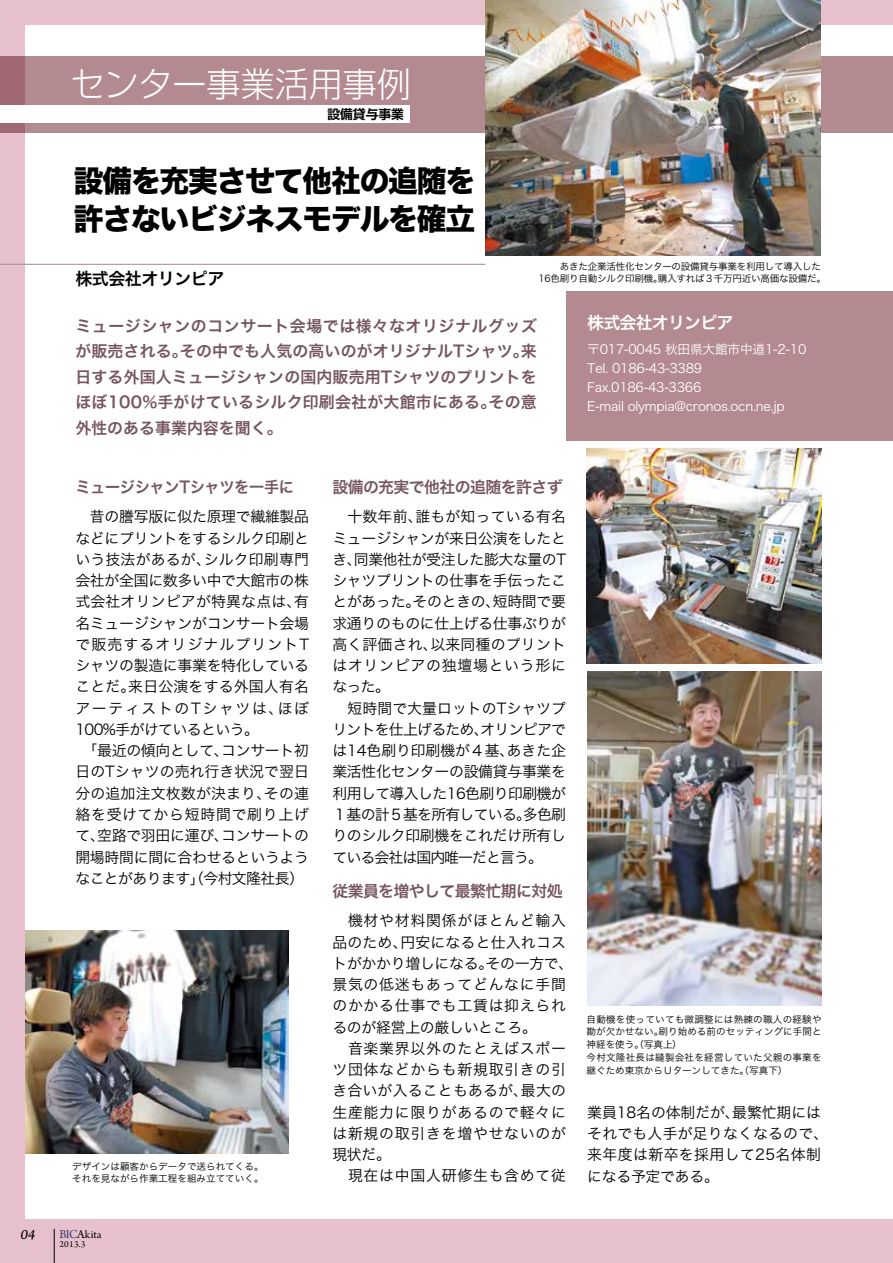
<style>
.page{position:relative;width:893px;height:1263px;background:#e6c1cd}
.page>*{position:absolute;margin:0;border:0;box-sizing:border-box;transform-origin:0 0}
.t1{font:300 34.05px "Shin Go";color:#fff}
.t2{font:29.7px/38.2px "Hira Kaku Std N W8";letter-spacing:-.04em;color:#000}
.t3{font:16.95px "Hira Kaku Pro N W6";letter-spacing:-.03em;color:#000}
.t4{font:16.95px "Hira Kaku Pro N W6";letter-spacing:-.05em;color:#fff}
.t5{font:15.9px/25.5px "Hira Kaku Pro N W6";letter-spacing:-.02em;color:#76565e;text-align:justify}
.t6{font:15.9px "Hira Kaku Pro N W6";letter-spacing:-.04em;color:#76565e}
.t7{font:15.9px "Hira Kaku Pro N W6";letter-spacing:-.02em;color:#76565e;scale:.95 1}
.t8{font:14.85px/21.3px "Hira Kaku Pro N W3";letter-spacing:.015em;color:#000;text-align:justify}
.t9{font:14.85px/21.3px "Hira Kaku Pro N W3";letter-spacing:-.02em;color:#000}
.t10{font:14.85px/21.3px "Hira Kaku Pro N W3";letter-spacing:.05em;color:#000}
.t11{font:14.85px "Arno Pro Italic Caption";color:#000}
.t12{font:12.75px/19.2px "Hira Kaku Pro N W3";letter-spacing:-.02em;color:#fff}
.t13{font:700 12.75px "Shin Go De";color:#000}
.t14{font:11.55px "Arno Pro Subhead";color:#000;scale:1.05 1}
.t15{font:9.6px/12.8px "Hira Kaku Pro N W3";letter-spacing:.025em;color:#000}
.t16{font:9.6px/12.8px "Hira Kaku Pro N W3";letter-spacing:-.025em;color:#000}
.t17{font:9.6px/12.8px "Hira Kaku Pro N W3";color:#000}
.t18{font:9.6px "Arno Pro Subhead";color:#000;scale:1.05 1}
.s1{font-size:12.75px;color:#37386b}
.s2{font-size:12.75px}
</style>
<div class="page">
<div style="left:26px;top:26px;width:867px;height:1193px;background:#fff"></div>
<div style="left:0;top:56px;width:893px;height:76px;background:#b28a8f"></div>
<div style="left:566px;top:291px;width:327px;height:150px;background:#b28a8f"></div>
<div style="left:0;top:105px;width:409px;height:17px;background:#fff"></div>
<img style="left:485px;top:0;width:336px;height:256px">
<hr style="left:0;top:264px;width:485px;height:1px;background:#a88787">
<img style="left:587px;top:671px;width:235px;height:334px">
<img style="left:587px;top:448px;width:235px;height:215px">
<img style="left:26px;top:930px;width:262px;height:223px">
<hr style="left:54px;top:1229px;width:1px;height:34px;background:#000">
<h1 class="t1" style="left:71px;top:62px;width:342px">センター事業活用事例</h1>
<p class="t13" style="left:327px;top:106px;width:78px">設備貸与事業</p>
<h2 class="t2" style="left:74px;top:163px;width:403px">設備を充実させて他社の追随を許さないビジネスモデルを確立</h2>
<p class="t3" style="left:75px;top:263px;width:150px">株式会社オリンピア</p>
<p class="t16" style="left:538px;top:259px;width:289px;text-indent:21px">あきた企業活性化センターの設備貸与事業を利用して導入した<br>16色刷り自動シルク印刷機。購入すれば３千万円近い高価な設備だ。</p>
<p class="t5" style="left:75px;top:312px;width:463px">ミュージシャンのコンサート会場では様々なオリジナルグッズが販売される。その中でも人気の高いのがオリジナルTシャツ。来日する外国人ミュージシャンの国内販売用Tシャツのプリントをほぼ100%手がけているシルク印刷会社が大館市にある。その意外性のある事業内容を聞く。</p>
<p class="t7" style="left:75px;top:473px;width:232px">ミュージシャンTシャツを一手に</p>
<p class="t9" style="left:75px;top:505px;width:235px">　昔の謄写版に似た原理で繊維製品などにプリントをするシルク印刷という技法があるが、シルク印刷専門会社が全国に数多い中で大館市の株式会社オリンピアが特異な点は、有名ミュージシャンがコンサート会場で販売するオリジナルプリントTシャツの製造に事業を特化していることだ。来日公演をする外国人有名アーティストのTシャツは、ほぼ<br>100%手がけているという。<br>　「最近の傾向として、コンサート初日のTシャツの売れ行き状況で翌日分の追加注文枚数が決まり、その連絡を受けてから短時間で刷り上げて、空路で羽田に運び、コンサートの開場時間に間に合わせるというようなことがあります」（今村文隆社長）</p>
<p class="t17" style="left:72px;top:1159px;width:193px">デザインは顧客からデータで送られてくる。それを見ながら作業工程を組み立てていく。</p>
<p class="t11" style="left:20px;top:1225px;width:16px">04</p>
<p class="t14" style="left:59px;top:1228px;width:42px"><span class="s1">BIC</span><span class="s2">A</span>kita</p>
<p class="t18" style="left:59px;top:1239px;width:26px">2013.3</p>
<p class="t6" style="left:332px;top:473px;width:232px">設備の充実で他社の追随を許さず</p>
<p class="t8" style="left:332px;top:505px;width:235px">　十数年前、誰もが知っている有名ミュージシャンが来日公演をしたとき、同業他社が受注した膨大な量のTシャツプリントの仕事を手伝ったことがあった。そのときの、短時間で要求通りのものに仕上げる仕事ぶりが高く評価され、以来同種のプリントはオリンピアの独壇場という形になった。</p>
<p class="t8" style="left:332px;top:696px;width:235px;text-indent:15px">短時間で大量ロットのTシャツプリントを仕上げるため、オリンピアでは14色刷り印刷機が４基、あきた企業活性化センターの設備貸与事業を利用して導入した16色刷り印刷機が１基の計５基を所有している。多色刷りのシルク印刷機をこれだけ所有している会社は国内唯一だと言う。</p>
<p class="t6" style="left:332px;top:877px;width:232px">従業員を増やして最繁忙期に対処</p>
<p class="t10" style="left:332px;top:909px;width:243px">　機材や材料関係がほとんど輸入品のため、円安になると仕入れコストがかかり増しになる。その一方で、景気の低迷もあってどんなに手間のかかる仕事でも工賃は抑えられるのが経営上の厳しいところ。<br>　音楽業界以外のたとえばスポーツ団体などからも新規取引きの引き合いが入ることもあるが、最大の生産能力に限りがあるので軽々には新規の取引きを増やせないのが現状だ。<br>　現在は中国人研修生も含めて従</p>
<p class="t4" style="left:587px;top:307px;width:148px">株式会社オリンピア</p>
<p class="t12" style="left:587px;top:339px;width:221px">〒017-0045 秋田県大館市中道1-2-10<br>Tel. 0186-43-3389<br>Fax.0186-43-3366<br>E-mail olympia@cronos.ocn.ne.jp</p>
<p class="t15" style="left:587px;top:1012px;width:237px">自動機を使っていても微調整には熟練の職人の経験や勘が欠かせない。刷り始める前のセッティングに手間と神経を使う。（写真上）<br>今村文隆社長は縫製会社を経営していた父親の事業を継ぐため東京からＵターンしてきた。（写真下）</p>
<p class="t8" style="left:587px;top:1100px;width:243px;text-align:left">業員18名の体制だが、最繁忙期にはそれでも人手が足りなくなるので、来年度は新卒を採用して25名体制になる予定である。</p>
</div>
